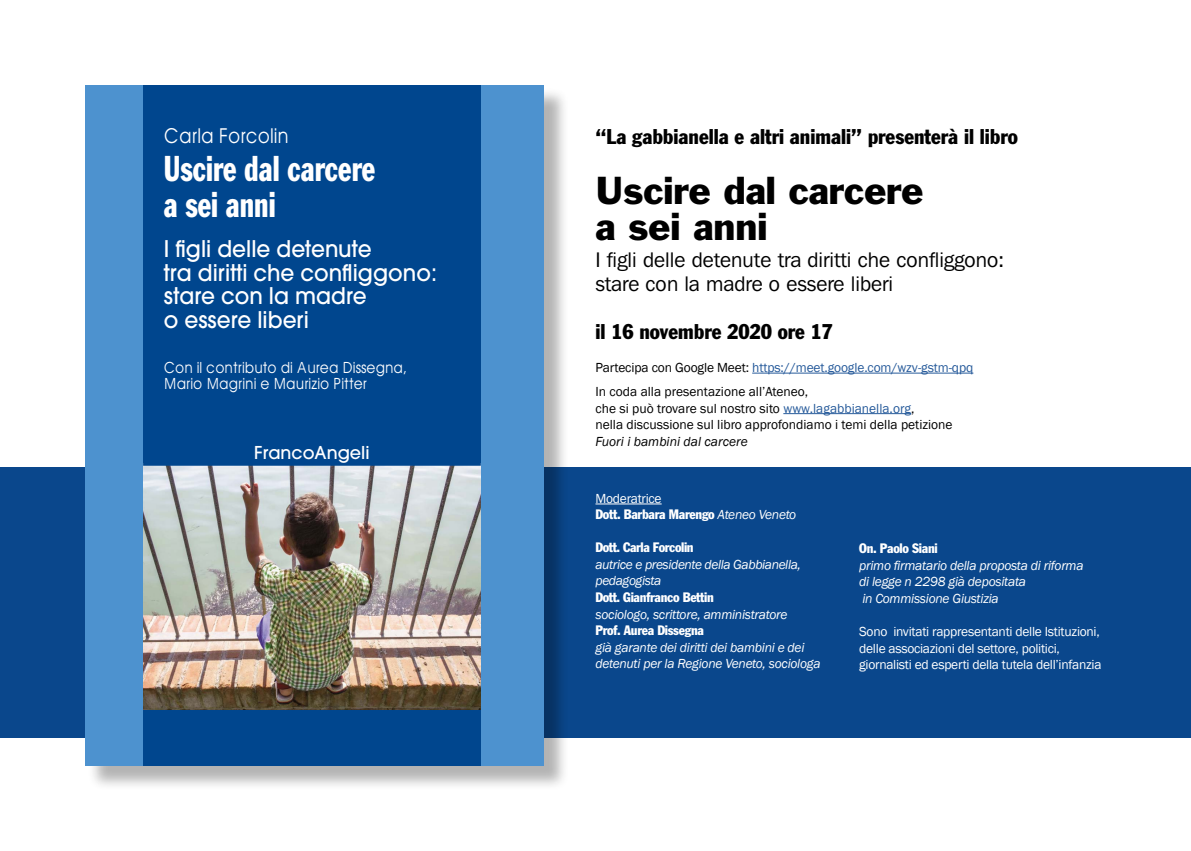
<style>
.page{position:relative;width:1191px;height:851px;background:#fff}
.page>*{position:absolute;margin:0;border:0;box-sizing:border-box;transform-origin:0 0}
.t1{font:36px/36px "Franklin Gothic";color:#000}
.t2{font:condensed 35.25px/36.3px "Franklin Gothic";color:#fff;scale:.82 1}
.t3{font:500 22.8px/23.9px "Avant Garde";color:#fff;scale:.95 1}
.t4{font:21px/24px "Franklin Gothic IT Cby BT";color:#000}
.t5{font:condensed 21px "Franklin Gothic";color:#000}
.t6{font:20.7px "Avant Garde";color:#fff;scale:.9 1}
.t7{font:500 17.55px "Avant Garde";color:#fff}
.t8{font:15.6px/16.6px "Avant Garde";color:#fff;scale:.9 1}
.t9{font:italic 13.5px/16.5px "Franklin Gothic";letter-spacing:-.02em;color:#fff}
.t10{font:13.5px/24px "Franklin Gothic";color:#000}
.t11{font:13.5px/16.5px "Franklin Gothic";letter-spacing:-.02em;color:#fff}
.t12{font:condensed 13.5px/16.5px "Franklin Gothic";letter-spacing:-.02em;color:#fff}
.t13{font:italic 13.5px "Franklin Gothic";color:#000}
.s1{color:#275b9b}
.s2{font-stretch:normal}
.s3{font-style:italic;font-stretch:normal}
</style>
<div class="page">
<div style="left:0;top:467px;width:1191px;height:270px;background:#0a478c"></div>
<div style="left:88px;top:88px;width:481px;height:702px;background:#000;opacity:.3"></div>
<div style="left:85px;top:85px;width:458px;height:680px;background:#4d92cf"></div>
<div style="left:143px;top:85px;width:338px;height:378px;background:#00468e"></div>
<div style="left:143px;top:707px;width:338px;height:58px;background:#00468e"></div>
<img style="left:143px;top:465px;width:338px;height:244px">
<div style="left:143px;top:459px;width:338px;height:6px;background:#00468e"></div>
<hr style="left:752px;top:373px;width:221px;height:1px;background:#275b9b">
<hr style="left:783px;top:413px;width:128px;height:1px;background:#275b9b">
<hr style="left:595px;top:503px;width:66px;height:1px;background:#fff">
<h3 class="t6" style="left:164px;top:123px;width:140px">Carla Forcolin</h3>
<h2 class="t2" style="left:164px;top:150px;width:259px">Uscire dal carcere a sei anni</h2>
<h3 class="t3" style="left:164px;top:236px;width:289px">I figli delle detenute<br>tra diritti che confliggono: stare con la madre<br>o essere liberi</h3>
<p class="t8" style="left:164px;top:359px;width:272px">Con il contributo di Aurea Dissegna,<br>Mario Magrini e Maurizio Pitter</p>
<p class="t7" style="left:254px;top:442px;width:117px">FrancoAngeli</p>
<h3 class="t5" style="left:595px;top:124px;width:424px">“La gabbianella e altri animali” presenterà il libro</h3>
<h1 class="t1" style="left:595px;top:172px;width:329px">Uscire dal carcere a sei anni</h1>
<h3 class="t4" style="left:595px;top:247px;width:410px">I figli delle detenute tra diritti che confliggono: stare con la madre o essere liberi</h3>
<h3 class="t5" style="left:595px;top:319px;width:239px">il 16 novembre 2020 ore 17</h3>
<p class="t10" style="left:595px;top:356px;width:379px">Partecipa con Google Meet: <span class="s1">https://meet.google.com/wzv-gstm-qpq<br></span>In coda alla presentazione all’Ateneo,</p>
<p class="t10" style="left:595px;top:400px;width:358px;line-height:16.5px">che si può trovare sul nostro sito <span class="s1">www.lagabbianella.org</span>,<br>nella discussione sul libro approfondiamo i temi della petizione</p>
<p class="t13" style="left:595px;top:432px;width:154px">Fuori i bambini dal carcere</p>
<p class="t12" style="left:595px;top:489px;width:202px"><span class="s2">Moderatrice<br></span>Dott. Barbara Marengo <span class="s3">Ateneo Veneto</span></p>
<p class="t12" style="left:595px;top:539px;width:100px">Dott. Carla Forcolin</p>
<p class="t9" style="left:595px;top:556px;width:207px">autrice e presidente della Gabbianella, pedagogista</p>
<p class="t12" style="left:595px;top:588px;width:120px">Dott. Gianfranco Bettin</p>
<p class="t9" style="left:595px;top:606px;width:193px">sociologo, scrittore, amministratore</p>
<p class="t12" style="left:595px;top:621px;width:110px">Prof. Aurea Dissegna</p>
<p class="t9" style="left:595px;top:639px;width:227px">già garante dei diritti dei bambini e dei detenuti per la Regione Veneto, sociologa</p>
<p class="t12" style="left:859px;top:540px;width:80px">On. Paolo Siani</p>
<p class="t9" style="left:859px;top:557px;width:226px">primo firmatario della proposta di riforma di legge n 2298 già depositata<br>in Commissione Giustizia</p>
<p class="t11" style="left:859px;top:623px;width:244px">Sono invitati rappresentanti delle Istituzioni, delle associazioni del settore, politici, giornalisti ed esperti della tutela dell’infanzia</p>
</div>
